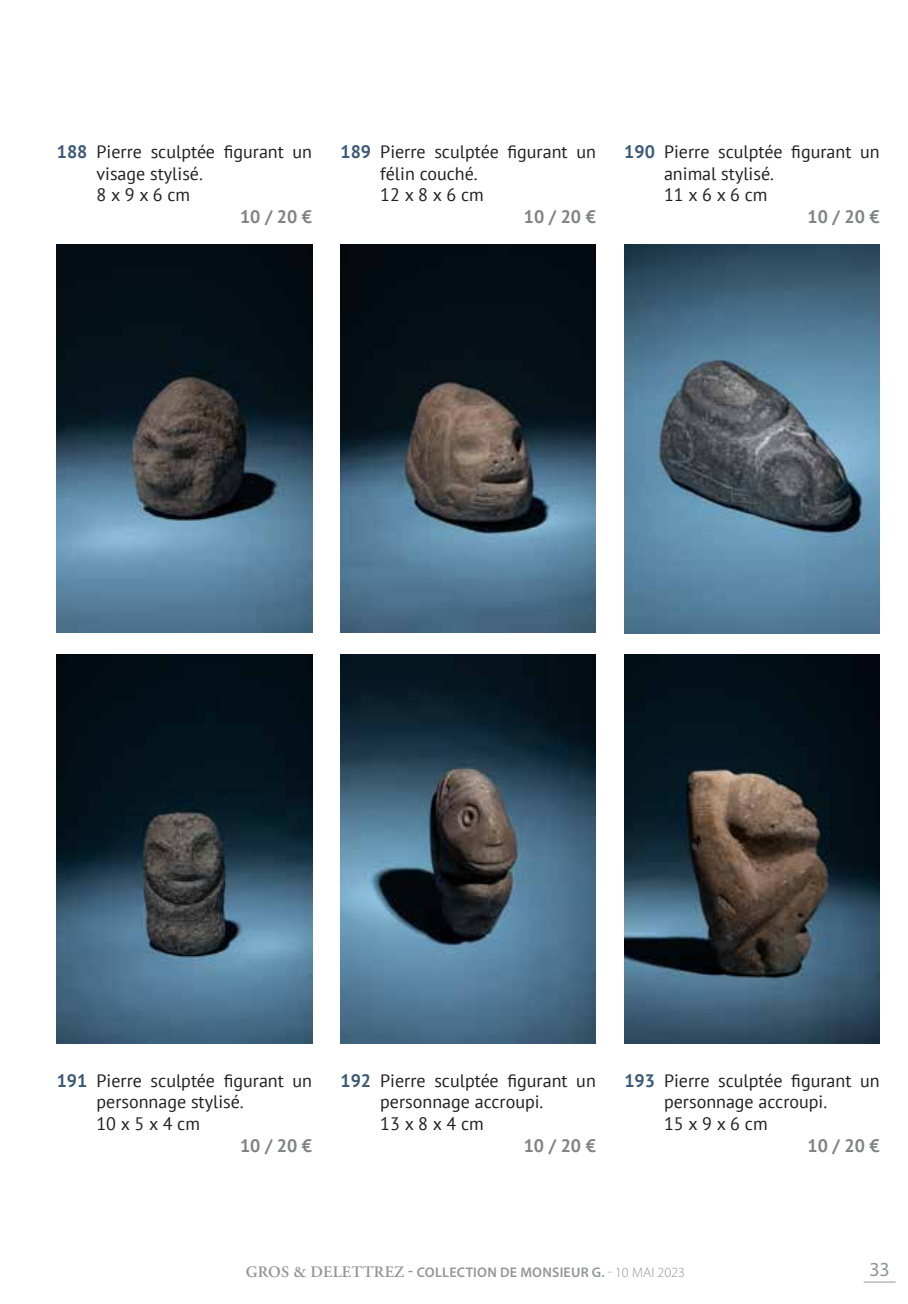
<style>
.page{position:relative;width:908px;height:1304px;background:#fff}
.page>*{position:absolute;margin:0;border:0;box-sizing:border-box;transform-origin:0 0}
.t1{font:20px "Myriad Pro";color:#939598}
.t2{font:18px/21.6px "PT Sans";color:#231f20}
.t3{font:700 18px "PT Sans";color:#808285}
.t4{font:600 14px "Myriad Pro";letter-spacing:.02em;color:#939598}
.s1{font-weight:700;color:#3c5976}
.s2{font-family:"Adobe Garamond Pro";font-size:16px}
.s3{font-size:16px}
.s4{font-weight:300}
</style>
<div class="page">
<hr style="left:863px;top:1282px;width:32px;height:1px;background:#939598">
<img style="left:340px;top:654px;width:255px;height:390px">
<img style="left:624px;top:655px;width:255px;height:388px">
<img style="left:57px;top:654px;width:255px;height:390px">
<img style="left:624px;top:244px;width:255px;height:390px">
<img style="left:340px;top:244px;width:255px;height:389px">
<img style="left:57px;top:244px;width:255px;height:389px">
<p class="t2" style="left:96px;top:140px;width:217px;text-indent:-40px"><span class="s1">188</span> Pierre sculptée figurant un visage stylisé.<br>8 x 9 x 6 cm</p>
<p class="t3" style="left:240px;top:205px;width:74px">10 / 20 €</p>
<p class="t2" style="left:380px;top:140px;width:217px;text-indent:-40px"><span class="s1">189</span> Pierre sculptée figurant un félin couché.<br>12 x 8 x 6 cm</p>
<p class="t3" style="left:523px;top:205px;width:74px">10 / 20 €</p>
<p class="t2" style="left:663px;top:140px;width:217px;text-indent:-40px"><span class="s1">190</span> Pierre sculptée figurant un animal stylisé.<br>11 x 6 x 6 cm</p>
<p class="t3" style="left:807px;top:205px;width:74px">10 / 20 €</p>
<p class="t2" style="left:96px;top:1069px;width:217px;text-indent:-40px"><span class="s1">191</span> Pierre sculptée figurant un personnage stylisé.<br>10 x 5 x 4 cm</p>
<p class="t3" style="left:240px;top:1133px;width:74px">10 / 20 €</p>
<p class="t2" style="left:380px;top:1069px;width:217px;text-indent:-40px"><span class="s1">192</span> Pierre sculptée figurant un personnage accroupi.<br>13 x 8 x 4 cm</p>
<p class="t3" style="left:523px;top:1133px;width:74px">10 / 20 €</p>
<p class="t2" style="left:663px;top:1069px;width:217px;text-indent:-40px"><span class="s1">193</span> Pierre sculptée figurant un personnage accroupi.<br>15 x 9 x 6 cm</p>
<p class="t3" style="left:807px;top:1133px;width:74px">10 / 20 €</p>
<p class="t4" style="left:246px;top:1265px;width:440px"><span class="s2">GROS &amp; DELETTREZ</span> <span class="s3">-</span> COLLECTION DE MONSIEUR G. <span class="s4">- 10 MAI 2023</span></p>
<p class="t1" style="left:868px;top:1258px;width:22px">33</p>
</div>
